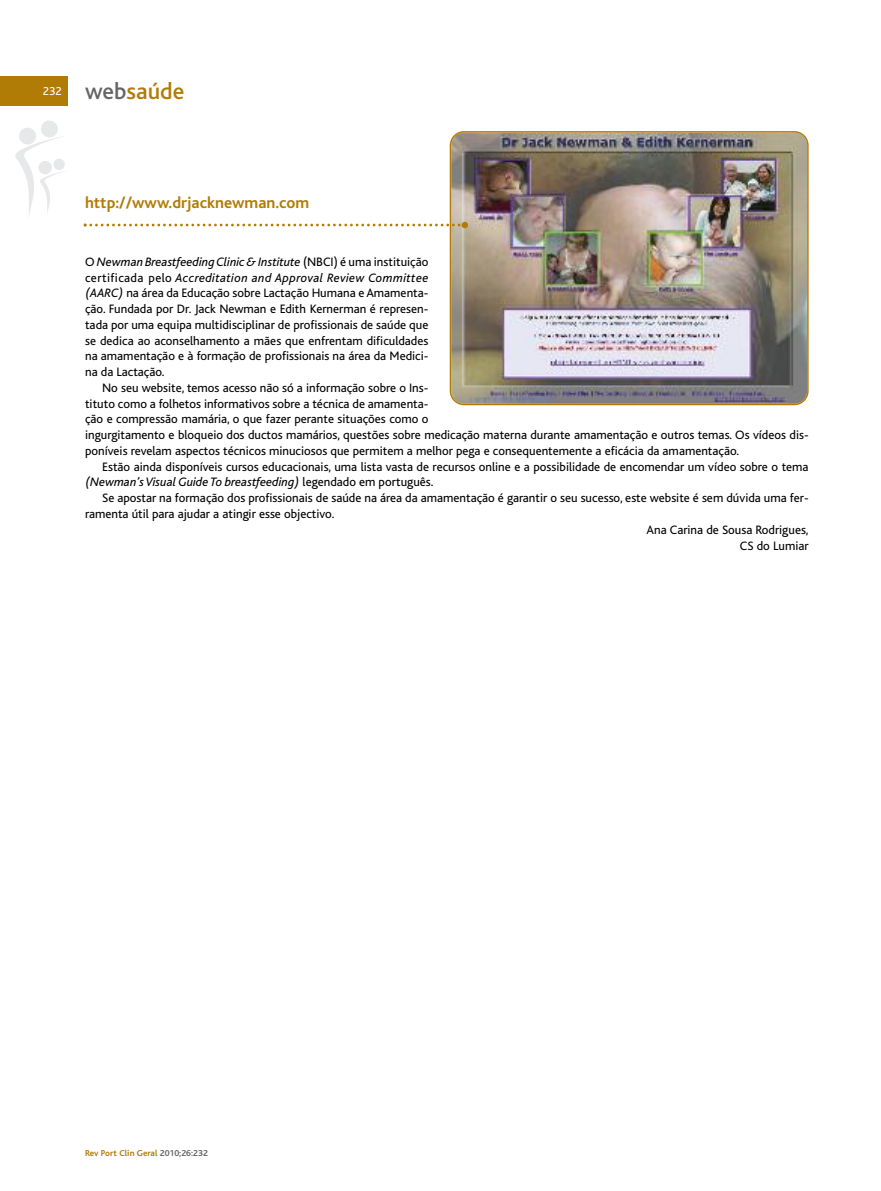
<style>
.page{position:relative;width:881px;height:1191px;background:#fff}
.page>*{position:absolute;margin:0;border:0;box-sizing:border-box;transform-origin:0 0}
.t1{font:500 24px "Bliss";color:#b17c06}
.t2{font:700 16.5px "Bliss";color:#b17c06}
.t3{font:12.75px/15.8px "Bliss";color:#000}
.t4{font:700 9px "Bliss";color:#b17c06}
.s1{font-weight:400;font-size:12px;color:#fff}
.s2{color:#666}
.s3{font-style:italic}
</style>
<div class="page">
<img style="left:449px;top:131px;width:359px;height:274px">
<svg style="left:15px;top:120px;width:50px;height:95px"></svg>
<div style="left:0;top:77px;width:68px;height:29px;background:#b17c06"></div>
<svg style="left:84px;top:224px;width:377px;height:2px"></svg>
<div style="left:461px;top:222px;width:7px;height:6px;background:#b17c06;border-radius:50%"></div>
<h1 class="t1" style="left:43px;top:83px;width:143px"><span class="s1">232</span> <span class="s2">web</span>saúde</h1>
<p class="t2" style="left:85px;top:197px;width:225px">http://www.drjacknewman.com</p>
<p class="t3" style="left:85px;top:255px;width:345px;text-align:justify">O <span class="s3">Newman Breastfeeding Clinic &amp; Institute</span> (NBCI) é uma instituição certificada pelo <span class="s3">Accreditation and Approval Review Committee (AARC)</span> na área da Educação sobre Lactação Humana e Amamenta&shy;ção. Fundada por Dr. Jack Newman e Edith Kernerman é represen&shy;tada por uma equipa multidisciplinar de profissionais de saúde que se dedica ao aconselhamento a mães que enfrentam dificuldades na amamentação e à formação de profissionais na área da Medici&shy;na da Lactação.</p>
<p class="t3" style="left:85px;top:381px;width:724px;text-indent:17px">No seu website, temos acesso não só a informação sobre o Ins-<br>tituto como a folhetos informativos sobre a técnica de amamenta-<br>ção e compressão mamária, o que fazer perante situações como o<br>ingurgitamento e bloqueio dos ductos mamários, questões sobre medicação materna durante amamentação e outros temas. Os vídeos dis&shy;poníveis revelam aspectos técnicos minuciosos que permitem a melhor pega e consequentemente a eficácia da amamentação.</p>
<p class="t3" style="left:85px;top:460px;width:724px;text-indent:17px">Estão ainda disponíveis cursos educacionais, uma lista vasta de recursos online e a possibilidade de encomendar um vídeo sobre o tema <span class="s3">(Newman’s Visual Guide To breastfeeding)</span> legendado em português.</p>
<p class="t3" style="left:102px;top:491px;width:707px">Se apostar na formação dos profissionais de saúde na área da amamentação é garantir o seu sucesso, este website é sem dúvida uma fer-</p>
<p class="t3" style="left:85px;top:507px;width:251px">ramenta útil para ajudar a atingir esse objectivo.</p>
<p class="t3" style="left:646px;top:523px;width:163px">Ana Carina de Sousa Rodrigues,</p>
<p class="t3" style="left:739px;top:539px;width:70px">CS do Lumiar</p>
<p class="t4" style="left:85px;top:1149px;width:124px">Rev Port Clin Geral <span class="s2">2010;26:232</span></p>
</div>
